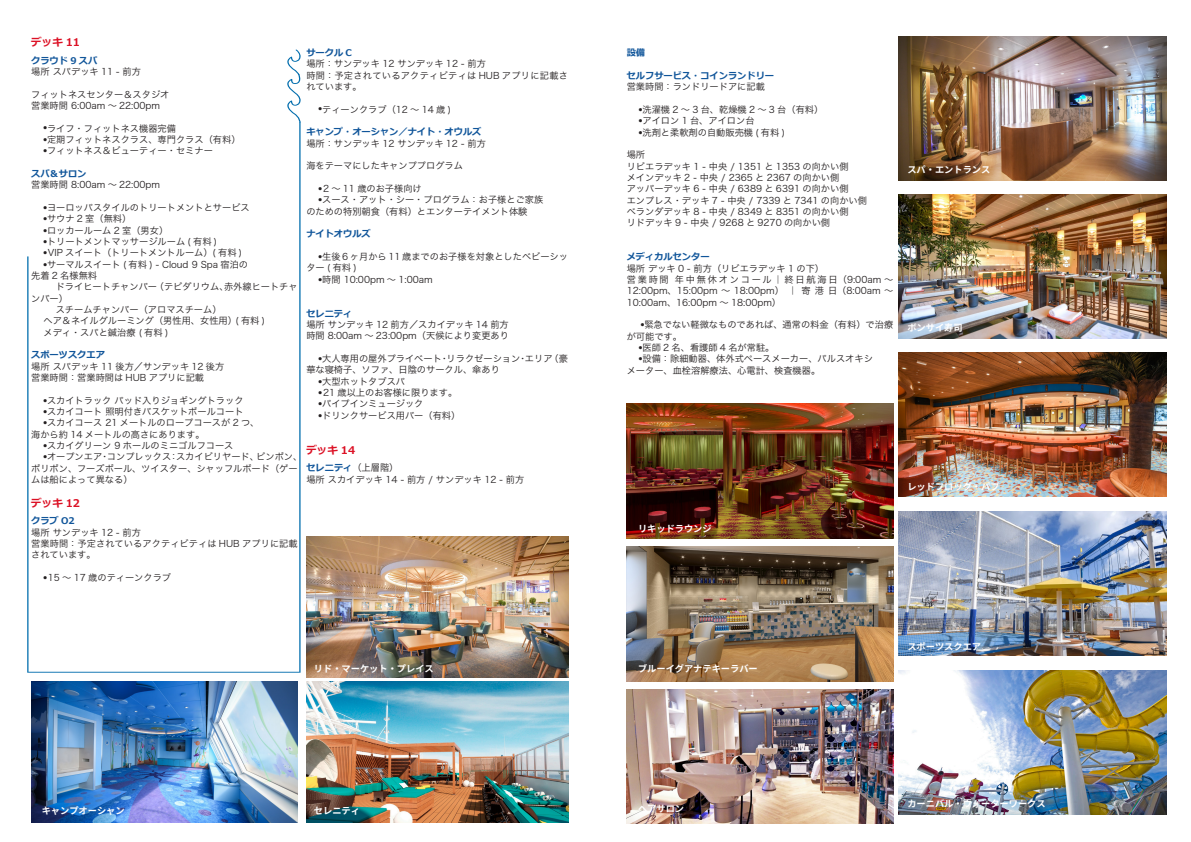
<style>
.page{position:relative;width:1191px;height:842px;background:#fff}
.page>*{position:absolute;margin:0;border:0;box-sizing:border-box;transform-origin:0 0}
.t1{font:700 10.6px "Meiryo";color:#dc1125}
.t2{font:9.2px/11.3px "Hira Kaku Pro W3";color:#231f20}
.t3{font:700 9.2px "Source Han Sans JP";color:#fff}
.t4{font:700 9.2px "Meiryo";color:#10559a}
.t5{font:9.2px/11.3px "Hira Kaku Pro W3";letter-spacing:.03em;color:#231f20}
.s1{font-family:"Hira Kaku Pro W3";font-weight:400;color:#231f20}
</style>
<div class="page">
<img style="left:31px;top:681px;width:267px;height:141px">
<img style="left:306px;top:681px;width:262px;height:141px">
<img style="left:626px;top:404px;width:267px;height:135px">
<img style="left:626px;top:547px;width:267px;height:134px">
<img style="left:626px;top:689px;width:267px;height:135px">
<img style="left:899px;top:36px;width:267px;height:144px">
<img style="left:899px;top:195px;width:267px;height:144px">
<img style="left:899px;top:353px;width:267px;height:144px">
<img style="left:899px;top:511px;width:267px;height:144px">
<img style="left:899px;top:671px;width:267px;height:144px">
<img style="left:306px;top:537px;width:262px;height:140px">
<svg style="left:27px;top:123px;width:273px;height:550px"></svg>
<svg style="left:287px;top:50px;width:14px;height:73px"></svg>
<p class="t1" style="left:31px;top:35px;width:50px">デッキ 11</p>
<p class="t4" style="left:31px;top:54px;width:68px">クラウド 9 スパ</p>
<p class="t2" style="left:31px;top:65px;width:111px">場所 スパデッキ 11 - 前方</p>
<p class="t2" style="left:31px;top:88px;width:140px">フィットネスセンター＆スタジオ営業時間 6:00am ～ 22:00pm</p>
<p class="t2" style="left:43px;top:122px;width:134px"><sup>●</sup>ライフ・フィットネス機器完備</p>
<p class="t2" style="left:43px;top:133px;width:199px"><sup>●</sup>定期フィットネスクラス、専門クラス（有料）</p>
<p class="t2" style="left:43px;top:145px;width:171px"><sup>●</sup>フィットネス＆ビューティー・セミナー</p>
<p class="t4" style="left:31px;top:167px;width:57px">スパ＆サロン</p>
<p class="t2" style="left:31px;top:179px;width:130px">営業時間 8:00am ～ 22:00pm</p>
<p class="t2" style="left:43px;top:201px;width:208px"><sup>●</sup>ヨーロッパスタイルのトリートメントとサービス</p>
<p class="t2" style="left:43px;top:213px;width:89px"><sup>●</sup>サウナ 2 室（無料）</p>
<p class="t2" style="left:43px;top:224px;width:126px"><sup>●</sup>ロッカールーム 2 室（男女）</p>
<p class="t2" style="left:43px;top:235px;width:175px"><sup>●</sup>トリートメントマッサージルーム ( 有料 )</p>
<p class="t2" style="left:43px;top:247px;width:200px"><sup>●</sup> VIP スイート（トリートメントルーム）( 有料 )</p>
<p class="t2" style="left:31px;top:258px;width:218px;text-indent:12px"><sup>●</sup>サーマルスイート ( 有料 ) - Cloud 9 Spa 宿泊の先着 2 名様無料</p>
<p class="t2" style="left:56px;top:281px;width:243px">ドライヒートチャンバー（テピダリウム、赤外線ヒートチャ</p>
<p class="t2" style="left:31px;top:292px;width:38px">ンバー）</p>
<p class="t2" style="left:56px;top:303px;width:167px">スチームチャンバー（アロマスチーム）</p>
<p class="t2" style="left:43px;top:315px;width:223px">ヘア＆ネイルグルーミング（男性用、女性用）( 有料 )</p>
<p class="t2" style="left:43px;top:326px;width:126px">メディ・スパと鍼治療 ( 有料 )</p>
<p class="t4" style="left:31px;top:349px;width:75px">スポーツスクエア</p>
<p class="t2" style="left:31px;top:360px;width:195px">場所 スパデッキ 11 後方／サンデッキ 12 後方営業時間：営業時間は HUB アプリに記載</p>
<p class="t2" style="left:43px;top:394px;width:202px"><sup>●</sup>スカイトラック パッド入りジョギングトラック</p>
<p class="t2" style="left:43px;top:405px;width:202px"><sup>●</sup>スカイコート 照明付きバスケットボールコート</p>
<p class="t2" style="left:31px;top:417px;width:230px;text-indent:12px"><sup>●</sup>スカイコース 21 メートルのロープコースが 2 つ、海から約 14 メートルの高さにあります。</p>
<p class="t2" style="left:43px;top:439px;width:192px"><sup>●</sup>スカイグリーン 9 ホールのミニゴルフコース</p>
<p class="t2" style="left:31px;top:451px;width:273px;text-indent:12px"><sup>●</sup>オープンエア・コンプレックス：スカイビリヤード、ピンポン、ポリポン、フーズボール、ツイスター、シャッフルボード（ゲームは船によって異なる）</p>
<p class="t1" style="left:31px;top:496px;width:50px">デッキ 12</p>
<p class="t4" style="left:31px;top:515px;width:45px">クラブ O2</p>
<p class="t2" style="left:31px;top:526px;width:268px">場所 サンデッキ 12 - 前方<br>営業時間：予定されているアクティビティは HUB アプリに記載されています。</p>
<p class="t2" style="left:43px;top:571px;width:129px"><sup>●</sup> 15 ～ 17 歳のティーンクラブ</p>
<p class="t4" style="left:306px;top:46px;width:47px">サークル C</p>
<p class="t5" style="left:306px;top:57px;width:263px">場所：サンデッキ 12 サンデッキ 12 - 前方<br>時間：予定されているアクティビティは HUB アプリに記載されています。</p>
<p class="t2" style="left:319px;top:103px;width:134px"><sup>●</sup>ティーンクラブ（12 ～ 14 歳 )</p>
<p class="t4" style="left:306px;top:125px;width:177px">キャンプ・オーシャン／ナイト・オウルズ</p>
<p class="t2" style="left:306px;top:137px;width:181px">場所：サンデッキ 12 サンデッキ 12 - 前方</p>
<p class="t2" style="left:306px;top:160px;width:158px">海をテーマにしたキャンププログラム</p>
<p class="t2" style="left:319px;top:182px;width:105px"><sup>●</sup> 2 ～ 11 歳のお子様向け</p>
<p class="t2" style="left:306px;top:194px;width:238px;text-indent:12px"><sup>●</sup>スース・アット・シー・プログラム：お子様とご家族のための特別朝食（有料）とエンターテイメント体験</p>
<p class="t4" style="left:306px;top:227px;width:66px">ナイトオウルズ</p>
<p class="t2" style="left:306px;top:250px;width:263px;text-indent:12px"><sup>●</sup>生後 6 ヶ月から 11 歳までのお子様を対象としたベビーシッター(有料)</p>
<p class="t2" style="left:319px;top:273px;width:116px"><sup>●</sup>時間 10:00pm ～ 1:00am</p>
<p class="t4" style="left:306px;top:307px;width:48px">セレニティ</p>
<p class="t2" style="left:306px;top:318px;width:204px">場所 サンデッキ 12 前方／スカイデッキ 14 前方時間 8:00am ～ 23:00pm（天候により変更あり</p>
<p class="t2" style="left:306px;top:352px;width:263px;text-indent:12px"><sup>●</sup>大人専用の屋外プライベート・リラクゼーション・エリア（豪華な寝椅子、ソファ、日陰のサークル、傘あり</p>
<p class="t2" style="left:319px;top:375px;width:88px"><sup>●</sup>大型ホットタブスパ</p>
<p class="t2" style="left:319px;top:386px;width:140px"><sup>●</sup> 21 歳以上のお客様に限ります。</p>
<p class="t2" style="left:319px;top:398px;width:106px"><sup>●</sup>パイプインミュージック</p>
<p class="t2" style="left:319px;top:409px;width:143px"><sup>●</sup>ドリンクサービス用バー（有料）</p>
<p class="t1" style="left:306px;top:443px;width:50px">デッキ 14</p>
<p class="t4" style="left:306px;top:461px;width:94px">セレニティ<span class="s1">（上層階）</span></p>
<p class="t2" style="left:306px;top:473px;width:219px">場所 スカイデッキ 14 - 前方 / サンデッキ 12 - 前方</p>
<p class="t3" style="left:314px;top:664px;width:121px">リド・マーケット・プレイス</p>
<p class="t3" style="left:42px;top:805px;width:84px">キャンプオーシャン</p>
<p class="t3" style="left:314px;top:805px;width:48px">セレニティ</p>
<p class="t4" style="left:626px;top:46px;width:20px">設備</p>
<p class="t4" style="left:626px;top:69px;width:149px">セルフサービス・コインランドリー</p>
<p class="t2" style="left:626px;top:81px;width:140px">営業時間：ランドリードアに記載</p>
<p class="t2" style="left:639px;top:103px;width:186px"><sup>●</sup>洗濯機 2 ～ 3 台、乾燥機 2 ～ 3 台（有料）</p>
<p class="t2" style="left:639px;top:115px;width:117px"><sup>●</sup>アイロン 1 台、アイロン台</p>
<p class="t2" style="left:639px;top:126px;width:147px"><sup>●</sup>洗剤と柔軟剤の自動販売機 ( 有料 )</p>
<p class="t2" style="left:626px;top:149px;width:242px">場所<br>リビエラデッキ 1 - 中央 / 1351 と 1353 の向かい側<br>メインデッキ 2 - 中央 / 2365 と 2367 の向かい側<br>アッパーデッキ 6 - 中央 / 6389 と 6391 の向かい側<br>エンプレス・デッキ 7 - 中央 / 7339 と 7341 の向かい側ベランダデッキ 8 - 中央 / 8349 と 8351 の向かい側<br>リドデッキ 9 - 中央 / 9268 と 9270 の向かい側</p>
<p class="t4" style="left:626px;top:251px;width:84px">メディカルセンター</p>
<p class="t2" style="left:626px;top:262px;width:268px">場所 デッキ 0 - 前方（リビエラデッキ 1 の下）<br>営業時間 年中無休オンコール｜終日航海日（9:00am～<br>12:00pm、15:00pm ～ 18:00pm）｜寄港日（8:00am ～<br>10:00am、16:00pm ～ 18:00pm）</p>
<p class="t2" style="left:626px;top:319px;width:268px;text-indent:14px"><sup>●</sup>緊急でない軽微なものであれば、通常の料金（有料）で治療が可能です。</p>
<p class="t2" style="left:639px;top:341px;width:137px"><sup>●</sup>医師 2 名、看護師 4 名が常駐。</p>
<p class="t2" style="left:626px;top:353px;width:248px;text-indent:12px"><sup>●</sup>設備：除細動器、体外式ペースメーカー、パルスオキシメーター、血栓溶解療法、心電計、検査機器。</p>
<p class="t3" style="left:907px;top:164px;width:84px">スパ・エントランス</p>
<p class="t3" style="left:907px;top:323px;width:57px">ボンサイ寿司</p>
<p class="t3" style="left:638px;top:523px;width:75px">リキッドラウンジ</p>
<p class="t3" style="left:907px;top:481px;width:94px">レッドフロッグ・パブ</p>
<p class="t3" style="left:638px;top:664px;width:121px">ブルーイグアナテキーラバー</p>
<p class="t3" style="left:907px;top:641px;width:75px">スポーツスクエア</p>
<p class="t3" style="left:638px;top:803px;width:48px">ヘアサロン</p>
<p class="t3" style="left:907px;top:798px;width:140px">カーニバル・ウォーターワークス</p>
</div>
